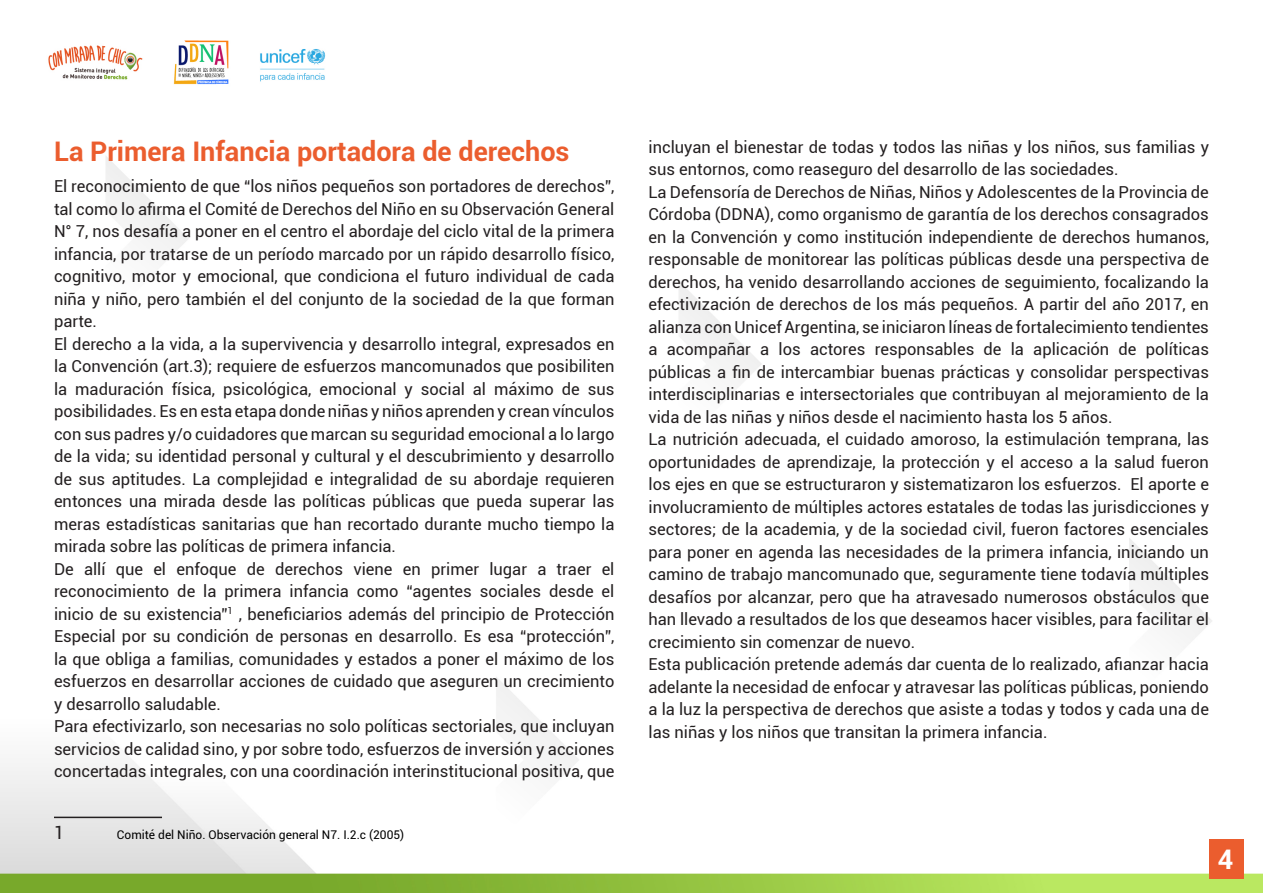
<style>
.page{position:relative;width:1263px;height:893px;background:#fff}
.page>*{position:absolute;margin:0;border:0;box-sizing:border-box;transform-origin:0 0}
.Títulos{font:700 27px "Roboto";color:#eb5d2e}
.t1{font:700 27px "Roboto";color:#fff}
.t2{font:18px "Roboto";color:#231f20}
.Cuerpo_Texto{font:16.5px/22.5px "Roboto";color:#231f20;text-align:justify}
.t3{font:12px "Roboto";color:#000}
</style>
<div class="page">
<img style="left:0;top:40px;width:1263px;height:853px">
<div style="left:1209px;top:839px;width:34px;height:40px;background:#eb5d2e"></div>
<hr style="left:54px;top:817px;width:108px;height:1px;background:#231f20">
<p class="Títulos" style="left:54px;top:132px;width:517px">La Primera Infancia portadora de derechos</p>
<p class="Cuerpo_Texto" style="left:54px;top:174px;width:562px">El reconocimiento de que “los niños pequeños son portadores de derechos”, tal como lo afirma el Comité de Derechos del Niño en su Observación General N° 7, nos desafía a poner en el centro el abordaje del ciclo vital de la primera infancia, por tratarse de un período marcado por un rápido desarrollo físico, cognitivo, motor y emocional, que condiciona el futuro individual de cada niña y niño, pero también el del conjunto de la sociedad de la que forman parte.</p>
<p class="Cuerpo_Texto" style="left:54px;top:332px;width:562px">El derecho a la vida, a la supervivencia y desarrollo integral, expresados en la Convención (art.3); requiere de esfuerzos mancomunados que posibiliten la maduración física, psicológica, emocional y social al máximo de sus posibilidades. Es en esta etapa donde niñas y niños aprenden y crean vínculos con sus padres y/o cuidadores que marcan su seguridad emocional a lo largo de la vida; su identidad personal y cultural y el descubrimiento y desarrollo de sus aptitudes. La complejidad e integralidad de su abordaje requieren entonces una mirada desde las políticas públicas que pueda superar las meras estadísticas sanitarias que han recortado durante mucho tiempo la mirada sobre las políticas de primera infancia.</p>
<p class="Cuerpo_Texto" style="left:54px;top:557px;width:562px">De allí que el enfoque de derechos viene en primer lugar a traer el reconocimiento de la primera infancia como “agentes sociales desde el inicio de su existencia”<sup>1</sup> , beneficiarios además del principio de Protección Especial por su condición de personas en desarrollo. Es esa “protección”, la que obliga a familias, comunidades y estados a poner el máximo de los esfuerzos en desarrollar acciones de cuidado que aseguren un crecimiento y desarrollo saludable.</p>
<p class="Cuerpo_Texto" style="left:54px;top:714px;width:562px">Para efectivizarlo, son necesarias no solo políticas sectoriales, que incluyan servicios de calidad sino, y por sobre todo, esfuerzos de inversión y acciones concertadas integrales, con una coordinación interinstitucional positiva, que</p>
<p class="t2" style="left:54px;top:820px;width:12px">1</p>
<p class="t3" style="left:117px;top:826px;width:289px">Comité del Niño. Observación general N7. I.2.c (2005)</p>
<p class="Cuerpo_Texto" style="left:648px;top:135px;width:562px">incluyan el bienestar de todas y todos las niñas y los niños, sus familias y sus entornos, como reaseguro del desarrollo de las sociedades.</p>
<p class="Cuerpo_Texto" style="left:648px;top:180px;width:562px">La Defensoría de Derechos de Niñas, Niños y Adolescentes de la Provincia de Córdoba (DDNA), como organismo de garantía de los derechos consagrados en la Convención y como institución independiente de derechos humanos, responsable de monitorear las políticas públicas desde una perspectiva de derechos, ha venido desarrollando acciones de seguimiento, focalizando la efectivización de derechos de los más pequeños. A partir del año 2017, en alianza con Unicef Argentina, se iniciaron líneas de fortalecimiento tendientes a acompañar a los actores responsables de la aplicación de políticas públicas a fin de intercambiar buenas prácticas y consolidar perspectivas interdisciplinarias e intersectoriales que contribuyan al mejoramiento de la vida de las niñas y niños desde el nacimiento hasta los 5 años.</p>
<p class="Cuerpo_Texto" style="left:648px;top:427px;width:562px">La nutrición adecuada, el cuidado amoroso, la estimulación temprana, las oportunidades de aprendizaje, la protección y el acceso a la salud fueron los ejes en que se estructuraron y sistematizaron los esfuerzos. El aporte e involucramiento de múltiples actores estatales de todas las jurisdicciones y sectores; de la academia, y de la sociedad civil, fueron factores esenciales para poner en agenda las necesidades de la primera infancia, iniciando un camino de trabajo mancomunado que, seguramente tiene todavía múltiples desafíos por alcanzar, pero que ha atravesado numerosos obstáculos que han llevado a resultados de los que deseamos hacer visibles, para facilitar el crecimiento sin comenzar de nuevo.</p>
<p class="Cuerpo_Texto" style="left:648px;top:652px;width:562px">Esta publicación pretende además dar cuenta de lo realizado, afianzar hacia adelante la necesidad de enfocar y atravesar las políticas públicas, poniendo a la luz la perspectiva de derechos que asiste a todas y todos y cada una de las niñas y los niños que transitan la primera infancia.</p>
<h1 class="t1" style="left:1218px;top:840px;width:17px">4</h1>
</div>
